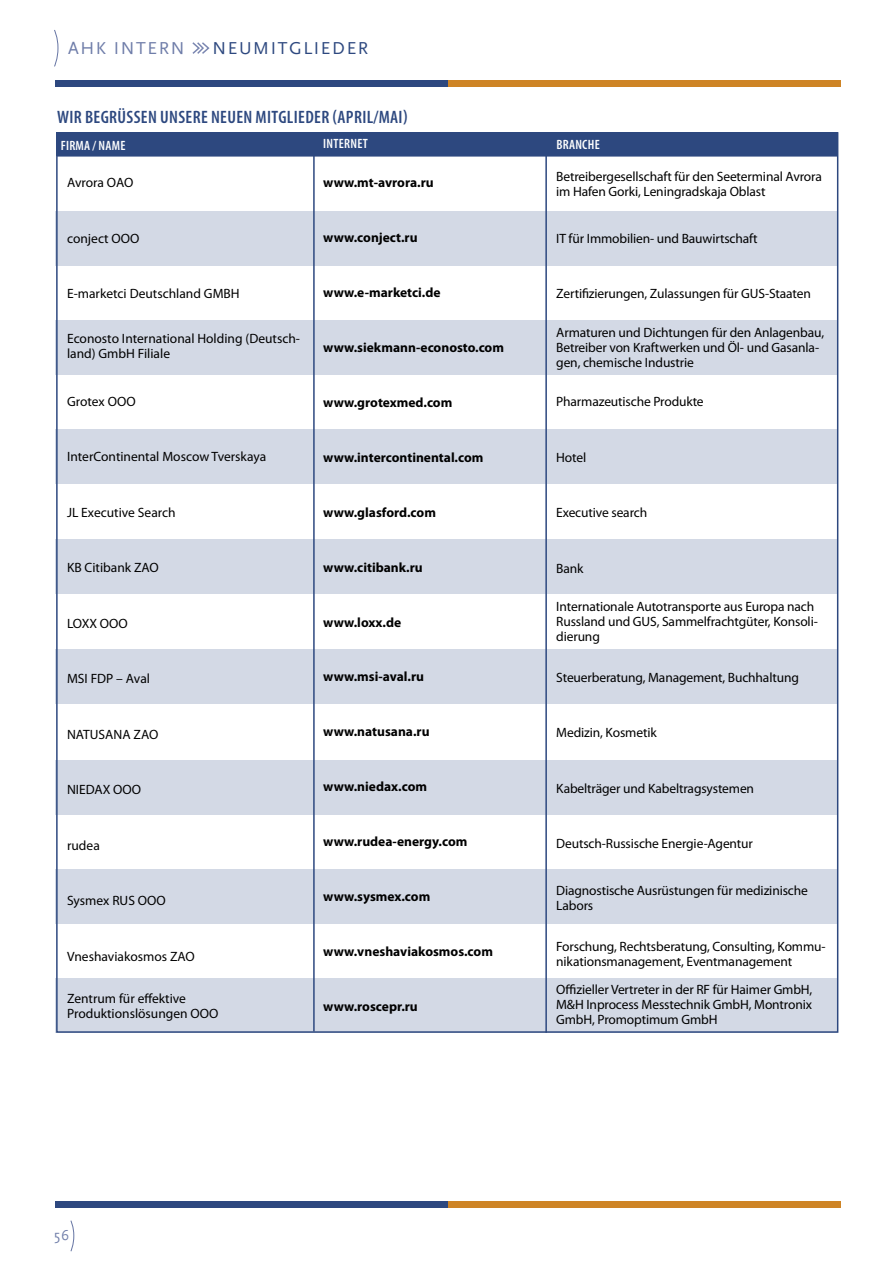
<style>
.page{position:relative;width:893px;height:1263px;background:#fff}
.page>*{position:absolute;margin:0;border:0;box-sizing:border-box;transform-origin:0 0}
.t1{font:600 condensed 18px "Myriad Pro";letter-spacing:.02em;color:#2d487f}
.t2{font:18px "Scala Sans";letter-spacing:.09em;color:#2d487f}
.t3{font:18px "Scala Sans";color:#6f7da9}
.t4{font:15px "Scala Sans";color:#6f7da9}
.t5{font:13.5px/15px "Myriad Pro";letter-spacing:-.01em;color:#000}
.t6{font:700 13.5px "Myriad Pro";color:#000}
.t7{font:600 condensed 13.5px "Myriad Pro";letter-spacing:.02em;color:#fff}
</style>
<div class="page">
<svg style="left:70px;top:1220px;width:5px;height:32px"></svg>
<div style="left:56px;top:1201px;width:392px;height:6px;background:#2d487f"></div>
<div style="left:448px;top:1201px;width:392px;height:6px;background:#ce8425"></div>
<div style="left:56px;top:80px;width:392px;height:6px;background:#2d487f"></div>
<div style="left:448px;top:80px;width:392px;height:6px;background:#ce8425"></div>
<div style="left:57px;top:132px;width:781px;height:24px;background:#2d487f"></div>
<div style="left:56px;top:211px;width:782px;height:55px;background:#d3d9e5"></div>
<div style="left:56px;top:320px;width:782px;height:55px;background:#d3d9e5"></div>
<div style="left:56px;top:429px;width:782px;height:55px;background:#d3d9e5"></div>
<div style="left:56px;top:539px;width:782px;height:54px;background:#d3d9e5"></div>
<div style="left:56px;top:649px;width:782px;height:55px;background:#d3d9e5"></div>
<div style="left:56px;top:760px;width:782px;height:54px;background:#d3d9e5"></div>
<div style="left:56px;top:869px;width:782px;height:55px;background:#d3d9e5"></div>
<div style="left:56px;top:978px;width:782px;height:55px;background:#d3d9e5"></div>
<hr style="left:57px;top:155px;width:781px;height:2px;background:#2d487f">
<hr style="left:313px;top:132px;width:2px;height:899px;background:#2d487f">
<hr style="left:545px;top:132px;width:2px;height:901px;background:#2d487f">
<svg style="left:192px;top:42px;width:18px;height:12px"></svg>
<svg style="left:54px;top:30px;width:5px;height:37px"></svg>
<h1 class="t3" style="left:68px;top:38px;width:14px">AHK</h1>
<h1 class="t3" style="left:114px;top:38px;width:13px">INTERN</h1>
<h1 class="t2" style="left:212px;top:38px;width:158px">N EUMITGLIEDER</h1>
<h1 class="t1" style="left:57px;top:106px;width:37px">WIR BEGRÜSSEN</h1>
<h1 class="t1" style="left:160px;top:106px;width:9px">UNSERE</h1>
<h1 class="t1" style="left:211px;top:106px;width:9px">NEUEN</h1>
<h1 class="t1" style="left:256px;top:106px;width:153px">MITGLIEDER (APRIL/MAI)</h1>
<p class="t7" style="left:61px;top:137px;width:66px">FIRMA / NAME</p>
<p class="t7" style="left:323px;top:136px;width:46px">INTERNET</p>
<p class="t7" style="left:556px;top:136px;width:45px">BRANCHE</p>
<p class="t5" style="left:67px;top:175px;width:68px">Avrora OAO</p>
<p class="t5" style="left:556px;top:168px;width:267px">Betreibergesellschaft für den Seeterminal Avrora im Hafen Gorki, Leningradskaja Oblast</p>
<p class="t5" style="left:556px;top:231px;width:203px">IT für Immobilien- und Bauwirtschaft</p>
<p class="t6" style="left:323px;top:174px;width:112px">www.mt-avrora.ru</p>
<p class="t6" style="left:323px;top:229px;width:96px">www.conject.ru</p>
<p class="t5" style="left:67px;top:231px;width:74px">conject OOO</p>
<p class="t5" style="left:67px;top:286px;width:174px">E-marketci Deutschland GMBH</p>
<p class="t5" style="left:67px;top:331px;width:234px">Econosto International Holding (Deutsch&shy;land) GmbH Filiale</p>
<p class="t5" style="left:67px;top:393px;width:70px">Grotex OOO</p>
<p class="t6" style="left:323px;top:284px;width:119px">www.e-marketci.de</p>
<p class="t6" style="left:323px;top:339px;width:182px">www.siekmann-econosto.com</p>
<p class="t6" style="left:323px;top:394px;width:131px">www.grotexmed.com</p>
<p class="t5" style="left:556px;top:286px;width:256px">Zertifizierungen, Zulassungen für GUS-Staaten</p>
<p class="t5" style="left:556px;top:325px;width:269px">Armaturen und Dichtungen für den Anlagenbau,<br>Betreiber von Kraftwerken und Öl- und Gasanla&shy;gen, chemische Industrie</p>
<p class="t5" style="left:556px;top:394px;width:149px">Pharmazeutische Produkte</p>
<p class="t5" style="left:67px;top:449px;width:201px">InterContinental Moscow Tverskaya</p>
<p class="t6" style="left:323px;top:448px;width:162px">www.intercontinental.com</p>
<p class="t5" style="left:556px;top:450px;width:32px">Hotel</p>
<p class="t5" style="left:67px;top:504px;width:110px">JL Executive Search</p>
<p class="t6" style="left:323px;top:503px;width:114px">www.glasford.com</p>
<p class="t5" style="left:556px;top:505px;width:92px">Executive search</p>
<p class="t5" style="left:67px;top:560px;width:93px">KB Citibank ZAO</p>
<p class="t5" style="left:67px;top:615px;width:62px">LOXX OOO</p>
<p class="t5" style="left:67px;top:671px;width:84px">MSI FDP – Aval</p>
<p class="t6" style="left:323px;top:558px;width:101px">www.citibank.ru</p>
<p class="t6" style="left:323px;top:613px;width:79px">www.loxx.de</p>
<p class="t6" style="left:323px;top:668px;width:102px">www.msi-aval.ru</p>
<p class="t5" style="left:556px;top:561px;width:29px">Bank</p>
<p class="t5" style="left:556px;top:599px;width:263px">Internationale Autotransporte aus Europa nach<br>Russland und GUS, Sammelfrachtgüter, Konsoli&shy;dierung</p>
<p class="t5" style="left:556px;top:669px;width:244px">Steuerberatung, Management, Buchhaltung</p>
<p class="t5" style="left:67px;top:726px;width:93px">NATUSANA ZAO</p>
<p class="t6" style="left:323px;top:723px;width:108px">www.natusana.ru</p>
<p class="t5" style="left:556px;top:725px;width:102px">Medizin, Kosmetik</p>
<p class="t5" style="left:67px;top:782px;width:76px">NIEDAX OOO</p>
<p class="t6" style="left:323px;top:778px;width:105px">www.niedax.com</p>
<p class="t5" style="left:556px;top:780px;width:199px">Kabelträger und Kabeltragsystemen</p>
<p class="t5" style="left:67px;top:837px;width:34px">rudea</p>
<p class="t5" style="left:67px;top:893px;width:100px">Sysmex RUS OOO</p>
<p class="t5" style="left:67px;top:948px;width:129px">Vneshaviakosmos ZAO</p>
<p class="t5" style="left:67px;top:991px;width:153px">Zentrum für effektive<br>Produktionslösungen OOO</p>
<p class="t6" style="left:323px;top:833px;width:146px">www.rudea-energy.com</p>
<p class="t6" style="left:323px;top:888px;width:109px">www.sysmex.com</p>
<p class="t6" style="left:323px;top:943px;width:171px">www.vneshaviakosmos.com</p>
<p class="t6" style="left:323px;top:997px;width:96px">www.roscepr.ru</p>
<p class="t5" style="left:556px;top:836px;width:198px">Deutsch-Russische Energie-Agentur</p>
<p class="t5" style="left:556px;top:883px;width:253px">Diagnostische Ausrüstungen für medizinische<br>Labors</p>
<p class="t5" style="left:556px;top:939px;width:271px">Forschung, Rechtsberatung, Consulting, Kommu&shy;nikationsmanagement, Eventmanagement</p>
<p class="t5" style="left:556px;top:981px;width:258px;text-align:justify">Offizieller Vertreter in der RF für Haimer GmbH, M&amp;H Inprocess Messtechnik GmbH, Montronix GmbH, Promoptimum GmbH</p>
<p class="t4" style="left:54px;top:1227px;width:17px">56</p>
</div>
